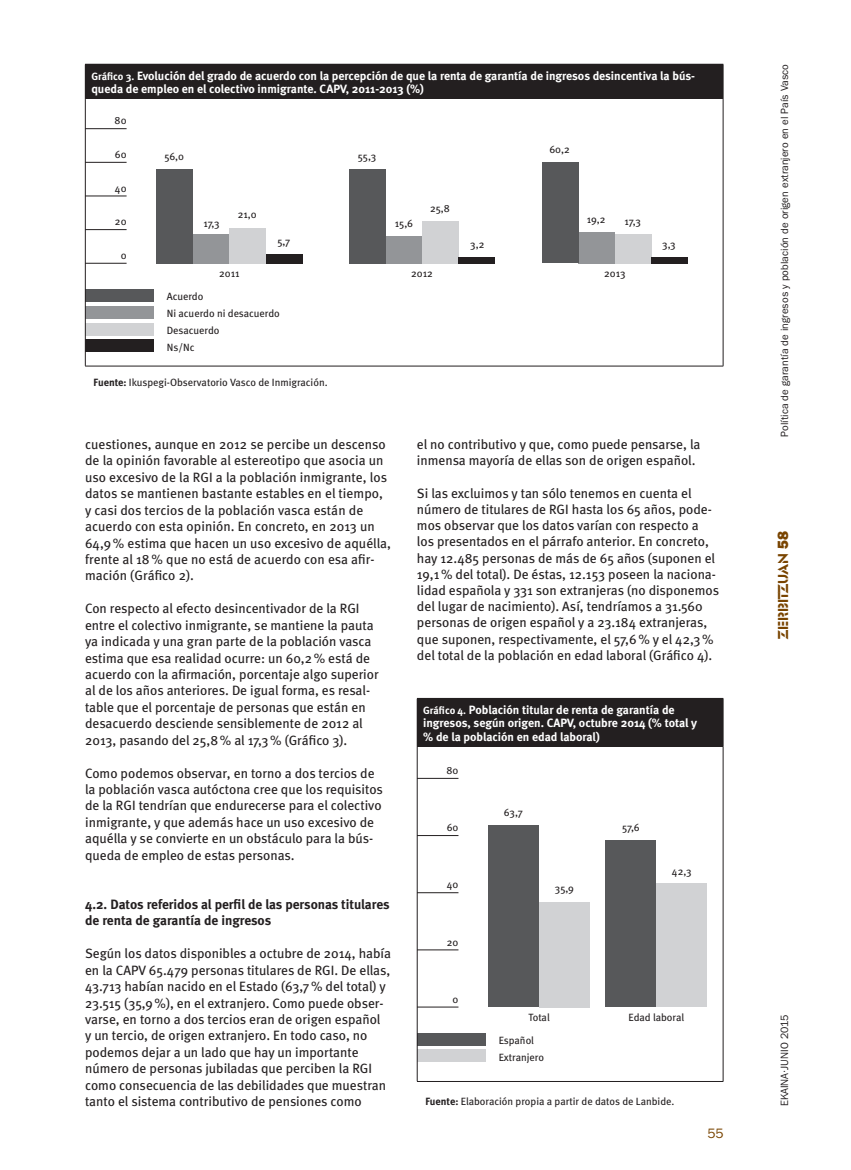
<style>
.page{position:relative;width:851px;height:1170px;background:#fff}
.page>*{position:absolute;margin:0;border:0;box-sizing:border-box;transform-origin:0 0}
.t1{font:15px "Glaser Ste D";color:#794400}
.Texto{font:13.5px/16.4px "Meta";color:#231f20}
.Tit02{font:700 13.5px/16.4px "Meta";color:#231f20}
.t2{font:13.5px "Franklin Gothic IT Cby BT";color:#794400}
.GrafTIT{font:700 12px/13.5px "Meta";color:#fff}
.GrafTXT{font:10.5px "Meta";color:#231f20}
.GrafFuente{font:10.5px "Meta";color:#231f20}
.t3{font:10.5px "Franklin Gothic";color:#231f20}
.t4{font:10.5px "Franklin Gothic IT Cby BT";color:#231f20}
.s1{font-size:10.5px}
.s2{font-weight:700}
.s3{font-family:"Franklin Gothic";font-weight:800}
</style>
<div class="page">
<hr style="left:85px;top:128px;width:41px;height:1px;background:#231f20">
<hr style="left:85px;top:162px;width:41px;height:1px;background:#231f20">
<hr style="left:85px;top:196px;width:41px;height:1px;background:#231f20">
<hr style="left:85px;top:229px;width:41px;height:1px;background:#231f20">
<hr style="left:85px;top:263px;width:41px;height:1px;background:#231f20">
<div style="left:85px;top:289px;width:68px;height:12px;background:#57585a"></div>
<div style="left:85px;top:306px;width:68px;height:12px;background:#939598"></div>
<div style="left:85px;top:322px;width:68px;height:13px;background:#d1d2d4"></div>
<div style="left:85px;top:339px;width:68px;height:13px;background:#231f20"></div>
<div style="left:193px;top:233px;width:36px;height:30px;background:#939598"></div>
<div style="left:156px;top:169px;width:37px;height:94px;background:#57585a"></div>
<div style="left:229px;top:227px;width:37px;height:36px;background:#d1d2d4"></div>
<div style="left:266px;top:254px;width:36px;height:9px;background:#231f20"></div>
<div style="left:385px;top:236px;width:37px;height:27px;background:#939598"></div>
<div style="left:349px;top:169px;width:36px;height:94px;background:#57585a"></div>
<div style="left:422px;top:221px;width:36px;height:42px;background:#d1d2d4"></div>
<div style="left:458px;top:257px;width:37px;height:6px;background:#231f20"></div>
<div style="left:578px;top:232px;width:36px;height:31px;background:#939598"></div>
<div style="left:541px;top:162px;width:37px;height:101px;background:#57585a"></div>
<div style="left:614px;top:233px;width:37px;height:30px;background:#d1d2d4"></div>
<div style="left:651px;top:257px;width:36px;height:6px;background:#231f20"></div>
<div style="left:85px;top:64px;width:638px;height:35px;background:#231f20"></div>
<hr style="left:85px;top:99px;width:1px;height:267px;background:#231f20">
<hr style="left:722px;top:99px;width:1px;height:267px;background:#231f20">
<hr style="left:85px;top:366px;width:638px;height:1px;background:#231f20">
<hr style="left:417px;top:778px;width:41px;height:1px;background:#231f20">
<hr style="left:417px;top:835px;width:41px;height:1px;background:#231f20">
<hr style="left:417px;top:892px;width:41px;height:1px;background:#231f20">
<hr style="left:417px;top:949px;width:41px;height:1px;background:#231f20">
<hr style="left:417px;top:1006px;width:41px;height:1px;background:#231f20">
<div style="left:417px;top:1032px;width:68px;height:13px;background:#57585a"></div>
<div style="left:417px;top:1049px;width:68px;height:13px;background:#d1d2d4"></div>
<div style="left:539px;top:901px;width:50px;height:106px;background:#d1d2d4"></div>
<div style="left:488px;top:825px;width:51px;height:182px;background:#57585a"></div>
<div style="left:656px;top:883px;width:51px;height:124px;background:#d1d2d4"></div>
<div style="left:605px;top:840px;width:51px;height:167px;background:#57585a"></div>
<div style="left:417px;top:698px;width:306px;height:48px;background:#231f20"></div>
<hr style="left:417px;top:746px;width:1px;height:335px;background:#231f20">
<hr style="left:722px;top:746px;width:1px;height:335px;background:#231f20">
<hr style="left:417px;top:1081px;width:306px;height:1px;background:#231f20">
<p class="GrafTIT" style="left:91px;top:68px;width:605px"><span class="s1">Gráfico 3.</span> Evolución del grado de acuerdo con la percepción de que la renta de garantía de ingresos desincentiva la bús&shy;queda de empleo en el colectivo inmigrante. CAPV, 2011-2013 (%)</p>
<p class="GrafTXT" style="left:115px;top:115px;width:13px">80</p>
<p class="GrafTXT" style="left:115px;top:148px;width:13px">60</p>
<p class="GrafTXT" style="left:115px;top:182px;width:13px">40</p>
<p class="GrafTXT" style="left:115px;top:215px;width:13px">20</p>
<p class="GrafTXT" style="left:121px;top:249px;width:7px">0</p>
<p class="GrafTXT" style="left:164px;top:150px;width:21px">56,0</p>
<p class="GrafTXT" style="left:203px;top:217px;width:18px">17,3</p>
<p class="GrafTXT" style="left:238px;top:208px;width:20px">21,0</p>
<p class="GrafTXT" style="left:277px;top:235px;width:14px">5,7</p>
<p class="GrafTXT" style="left:358px;top:150px;width:20px">55,3</p>
<p class="GrafTXT" style="left:394px;top:217px;width:20px">15,6</p>
<p class="GrafTXT" style="left:430px;top:202px;width:21px">25,8</p>
<p class="GrafTXT" style="left:470px;top:238px;width:16px">3,2</p>
<p class="GrafTXT" style="left:549px;top:143px;width:22px">60,2</p>
<p class="GrafTXT" style="left:586px;top:213px;width:20px">19,2</p>
<p class="GrafTXT" style="left:624px;top:215px;width:18px">17,3</p>
<p class="GrafTXT" style="left:219px;top:267px;width:22px">2011</p>
<p class="GrafTXT" style="left:411px;top:267px;width:23px">2012</p>
<p class="GrafTXT" style="left:604px;top:267px;width:23px">2013</p>
<p class="GrafTXT" style="left:167px;top:290px;width:38px">Acuerdo</p>
<p class="GrafTXT" style="left:167px;top:307px;width:115px">Ni acuerdo ni desacuerdo</p>
<p class="GrafTXT" style="left:167px;top:324px;width:54px">Desacuerdo</p>
<p class="GrafTXT" style="left:167px;top:341px;width:29px">Ns/Nc</p>
<p class="GrafFuente" style="left:94px;top:375px;width:235px"><span class="s2">Fuente:</span> Ikuspegi-Observatorio Vasco de Inmigración.</p>
<p class="GrafTXT" style="left:662px;top:238px;width:15px">3,3</p>
<p class="Texto" style="left:85px;top:436px;width:307px">cuestiones, aunque en 2012 se percibe un descenso de la opinión favorable al estereotipo que asocia un uso excesivo de la RGI a la población inmigrante, los datos se mantienen bastante estables en el tiempo, y casi dos tercios de la población vasca están de acuerdo con esta opinión. En concreto, en 2013 un 64,9% estima que hacen un uso excesivo de aquélla, frente al 18% que no está de acuerdo con esa afir&shy;mación (Gráfico 2).</p>
<p class="Texto" style="left:85px;top:600px;width:295px">Con respecto al efecto desincentivador de la RGI entre el colectivo inmigrante, se mantiene la pauta ya indicada y una gran parte de la población vasca estima que esa realidad ocurre: un 60,2% está de acuerdo con la afirmación, porcentaje algo superior al de los años anteriores. De igual forma, es resal&shy;table que el porcentaje de personas que están en desacuerdo desciende sensiblemente de 2012 al 2013, pasando del 25,8% al 17,3% (Gráfico 3).</p>
<p class="Texto" style="left:85px;top:764px;width:299px">Como podemos observar, en torno a dos tercios de la población vasca autóctona cree que los requisitos de la RGI tendrían que endurecerse para el colectivo inmigrante, y que además hace un uso excesivo de aquélla y se convierte en un obstáculo para la bús&shy;queda de empleo de estas personas.</p>
<p class="Tit02" style="left:85px;top:895px;width:306px">4.2. Datos referidos al perfil de las personas titulares de renta de garantía de ingresos</p>
<p class="Texto" style="left:85px;top:945px;width:307px">Según los datos disponibles a octubre de 2014, había en la CAPV 65.479 personas titulares de RGI. De ellas, 43.713 habían nacido en el Estado (63,7% del total) y 23.515 (35,9%), en el extranjero. Como puede obser&shy;varse, en torno a dos tercios eran de origen español<br>y un tercio, de origen extranjero. En todo caso, no podemos dejar a un lado que hay un importante número de personas jubiladas que perciben la RGI como consecuencia de las debilidades que muestran tanto el sistema contributivo de pensiones como</p>
<p class="Texto" style="left:417px;top:436px;width:285px">el no contributivo y que, como puede pensarse, la inmensa mayoría de ellas son de origen español.</p>
<p class="Texto" style="left:417px;top:484px;width:303px">Si las excluimos y tan sólo tenemos en cuenta el número de titulares de RGI hasta los 65 años, pode&shy;mos observar que los datos varían con respecto a los presentados en el párrafo anterior. En concreto, hay 12.485 personas de más de 65 años (suponen el 19,1% del total). De éstas, 12.153 poseen la naciona&shy;lidad española y 331 son extranjeras (no disponemos del lugar de nacimiento). Así, tendríamos a 31.560 personas de origen español y a 23.184 extranjeras, que suponen, respectivamente, el 57,6% y el 42,3% del total de la población en edad laboral (Gráfico 4).</p>
<p class="GrafTIT" style="left:423px;top:702px;width:275px"><span class="s1">Gráfico 4.</span> Población titular de renta de garantía de ingresos, según origen. CAPV, octubre 2014 (% total y % de la población en edad laboral)</p>
<p class="GrafTXT" style="left:446px;top:764px;width:13px">80</p>
<p class="GrafTXT" style="left:446px;top:821px;width:13px">60</p>
<p class="GrafTXT" style="left:446px;top:878px;width:13px">40</p>
<p class="GrafTXT" style="left:447px;top:935px;width:13px">20</p>
<p class="GrafTXT" style="left:452px;top:992px;width:7px">0</p>
<p class="GrafTXT" style="left:504px;top:806px;width:20px">63,7</p>
<p class="GrafTXT" style="left:555px;top:882px;width:21px">35,9</p>
<p class="GrafTXT" style="left:528px;top:1010px;width:23px">Total</p>
<p class="GrafTXT" style="left:498px;top:1033px;width:37px">Español</p>
<p class="GrafTXT" style="left:498px;top:1050px;width:47px">Extranjero</p>
<p class="GrafTXT" style="left:622px;top:821px;width:19px">57,6</p>
<p class="GrafTXT" style="left:672px;top:865px;width:21px">42,3</p>
<p class="GrafTXT" style="left:628px;top:1010px;width:57px">Edad laboral</p>
<p class="GrafFuente" style="left:425px;top:1094px;width:250px"><span class="s2">Fuente:</span> Elaboración propia a partir de datos de Lanbide.</p>
<p class="t2" style="left:707px;top:1125px;width:18px">55</p>
<p class="t3" style="left:778px;top:437px;width:374px;rotate:-90deg">Política de garantía de ingresos y población de origen extranjero en el País Vasco</p>
<p class="t1" style="left:774px;top:639px;width:110px;rotate:-90deg">ZERBITZUAN <span class="s3">58</span></p>
<p class="t4" style="left:778px;top:1105px;width:93px;rotate:-90deg">EKAINA·JUNIO 2015</p>
</div>
